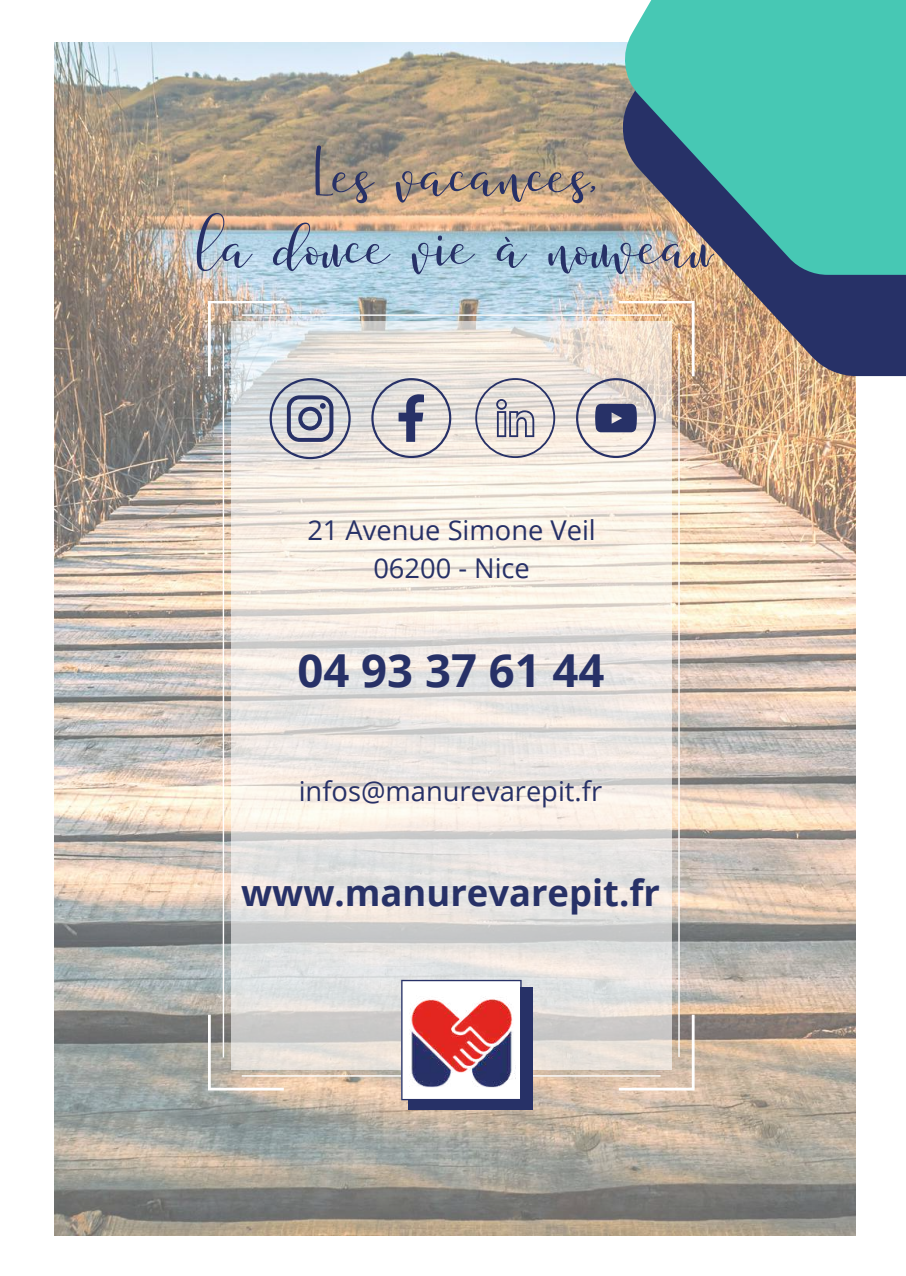
<style>
.page{position:relative;width:906px;height:1276px;background:#fff}
.page>*{position:absolute;margin:0;border:0;box-sizing:border-box;transform-origin:0 0}
.t1{font:51.6px/71.6px "Just Write Solid";color:#273167;text-align:center}
.t2{font:700 45.45px "Open Sans";color:#273167}
.t3{font:700 36.3px "Open Sans";color:#273167}
.t4{font:27.3px/37.5px "Open Sans";color:#273167;text-align:center}
</style>
<div class="page">
<img style="left:54px;top:43px;width:802px;height:1192px">
<img style="left:208px;top:301px;width:486px;height:789px">
<svg style="left:231px;top:321px;width:440px;height:749px;background:#eae5df"></svg>
<svg style="left:371px;top:378px;width:80px;height:80px;background:#c4c2c7"></svg>
<svg style="left:269px;top:378px;width:82px;height:81px;background:#b5b7c1"></svg>
<svg style="left:576px;top:378px;width:80px;height:80px;background:#bab5bc"></svg>
<svg style="left:475px;top:378px;width:80px;height:80px;background:#d0cbcc"></svg>
<div style="left:408px;top:987px;width:124px;height:123px;background:#273167"></div>
<svg style="left:401px;top:980px;width:120px;height:120px"></svg>
<img style="left:407px;top:991px;width:108px;height:97px">
<svg style="left:623px;top:42px;width:283px;height:334px;background:#8d7d81"></svg>
<svg style="left:625px;top:0;width:281px;height:275px;background:#4fb1a7"></svg>
<h1 class="t1" style="left:197px;top:136px;width:518px">Les vacances,<br>la douce vie à nouveau</h1>
<p class="t4" style="left:307px;top:511px;width:290px">21 Avenue Simone Veil<br>06200 - Nice</p>
<h2 class="t2" style="left:297px;top:638px;width:308px">04 93 37 61 44</h2>
<p class="t4" style="left:299px;top:772px;width:305px">infos@manurevarepit.fr</p>
<h3 class="t3" style="left:241px;top:867px;width:420px">www.manurevarepit.fr</h3>
</div>
